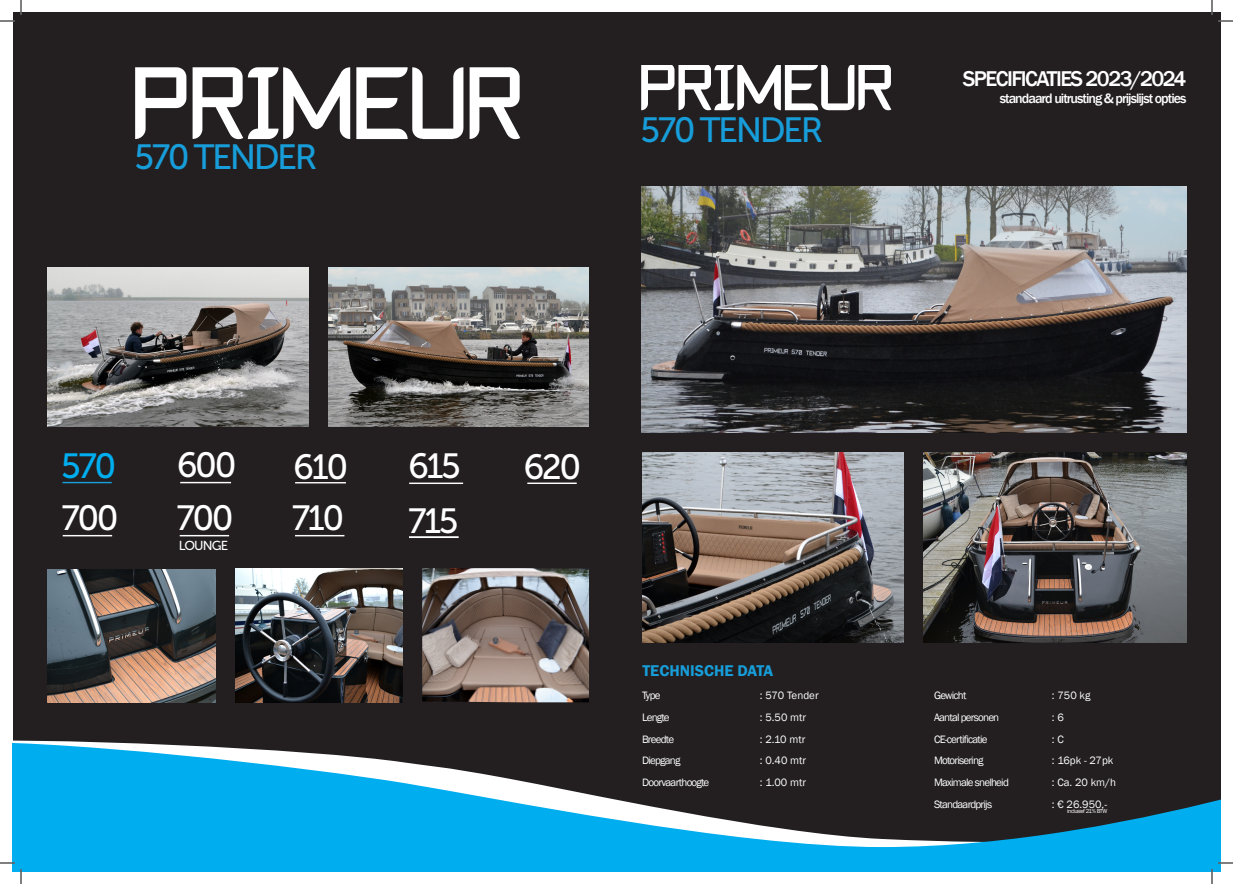
<style>
.page{position:relative;width:1233px;height:884px;background:#fff}
.page>*{position:absolute;margin:0;border:0;box-sizing:border-box;transform-origin:0 0}
.t1{font:35px "Museo Sans 500";letter-spacing:-.07em;color:#fff}
.t2{font:35px "Museo Sans 500";letter-spacing:-.07em;color:#179dd9}
.t3{font:35px "Museo Sans 500";color:#00aeef}
.t4{font:500 22px "Franklin Gothic";letter-spacing:-.07em;color:#fff}
.t5{font:600 16px "Franklin Gothic";color:#179dd9}
.t6{font:500 14px "Franklin Gothic";letter-spacing:-.07em;color:#fff}
.t7{font:13px "Museo Sans 500";letter-spacing:-.07em;color:#fff}
.t8{font:11px/21.7px "Franklin Gothic";letter-spacing:-.07em;color:#fff}
.t9{font:11px/21.7px "Franklin Gothic";color:#fff}
.t10{font:6px "Franklin Gothic";letter-spacing:-.07em;color:#fff}
</style>
<div class="page">
<div style="left:12px;top:12px;width:1208px;height:859px;background:#231f20"></div>
<svg style="left:12px;top:736px;width:1208px;height:135px"></svg>
<svg style="left:135px;top:67px;width:385px;height:72px"></svg>
<svg style="left:641px;top:65px;width:250px;height:45px"></svg>
<hr style="left:62px;top:482px;width:50px;height:1px;background:#179dd9">
<hr style="left:180px;top:482px;width:51px;height:1px;background:#fff">
<hr style="left:295px;top:482px;width:51px;height:1px;background:#fff">
<hr style="left:527px;top:482px;width:50px;height:2px;background:#fff">
<hr style="left:180px;top:535px;width:49px;height:1px;background:#fff">
<hr style="left:409px;top:483px;width:54px;height:1px;background:#fff">
<img style="left:48px;top:569px;width:167px;height:133px">
<img style="left:422px;top:568px;width:167px;height:134px">
<img style="left:235px;top:569px;width:167px;height:133px">
<img style="left:328px;top:268px;width:261px;height:159px">
<img style="left:47px;top:268px;width:261px;height:159px">
<img style="left:641px;top:186px;width:545px;height:247px">
<img style="left:642px;top:452px;width:262px;height:191px">
<img style="left:923px;top:452px;width:263px;height:191px">
<hr style="left:295px;top:535px;width:49px;height:1px;background:#fff">
<hr style="left:63px;top:535px;width:49px;height:1px;background:#fff">
<hr style="left:409px;top:536px;width:49px;height:2px;background:#fff">
<svg style="left:1218px;top:20px;width:15px;height:2px"></svg>
<svg style="left:1218px;top:862px;width:15px;height:2px"></svg>
<svg style="left:0;top:0;width:22px;height:22px"></svg>
<svg style="left:0;top:862px;width:22px;height:22px"></svg>
<svg style="left:1211px;top:0;width:1px;height:15px"></svg>
<svg style="left:1211px;top:869px;width:1px;height:15px"></svg>
<h1 class="t2" style="left:134px;top:138px;width:184px">570 TENDER</h1>
<h1 class="t2" style="left:640px;top:110px;width:184px">570 TENDER</h1>
<h2 class="t4" style="left:963px;top:65px;width:225px">SPECIFICATIES 2023/2024</h2>
<p class="t6" style="left:999px;top:89px;width:188px">standaard uitrusting &amp; prijslijst opties</p>
<h1 class="t3" style="left:61px;top:447px;width:57px">570</h1>
<h1 class="t1" style="left:177px;top:446px;width:61px">600</h1>
<h1 class="t1" style="left:293px;top:447px;width:57px">610</h1>
<h1 class="t1" style="left:408px;top:447px;width:54px">615</h1>
<h1 class="t1" style="left:523px;top:447px;width:59px">620</h1>
<h1 class="t1" style="left:61px;top:499px;width:59px">700</h1>
<h1 class="t1" style="left:176px;top:498px;width:59px">700</h1>
<h1 class="t1" style="left:292px;top:499px;width:54px">710</h1>
<p class="t7" style="left:179px;top:538px;width:51px">LOUNGE</p>
<h1 class="t1" style="left:408px;top:501px;width:52px">715</h1>
<h3 class="t5" style="left:642px;top:661px;width:132px">TECHNISCHE DATA</h3>
<p class="t8" style="left:642px;top:685px;width:69px">Type<br>Lengte<br>Breedte<br>Diepgang<br>Doorvaarthoogte</p>
<p class="t9" style="left:760px;top:685px;width:60px">: 570 Tender : 5.50 mtr<br>: 2.10 mtr<br>: 0.40 mtr<br>: 1.00 mtr</p>
<p class="t8" style="left:934px;top:685px;width:76px">Gewicht<br>Aantal personen<br>CE-certificatie<br>Motorisering<br>Maximale snelheid<br>Standaardprijs</p>
<p class="t9" style="left:1052px;top:685px;width:66px">: 750 kg<br>: 6<br>: C<br>: 16pk - 27pk : Ca. 20 km/h : € 26.950,-</p>
<p class="t10" style="left:1067px;top:808px;width:42px">inclusief 21% BTW</p>
</div>
